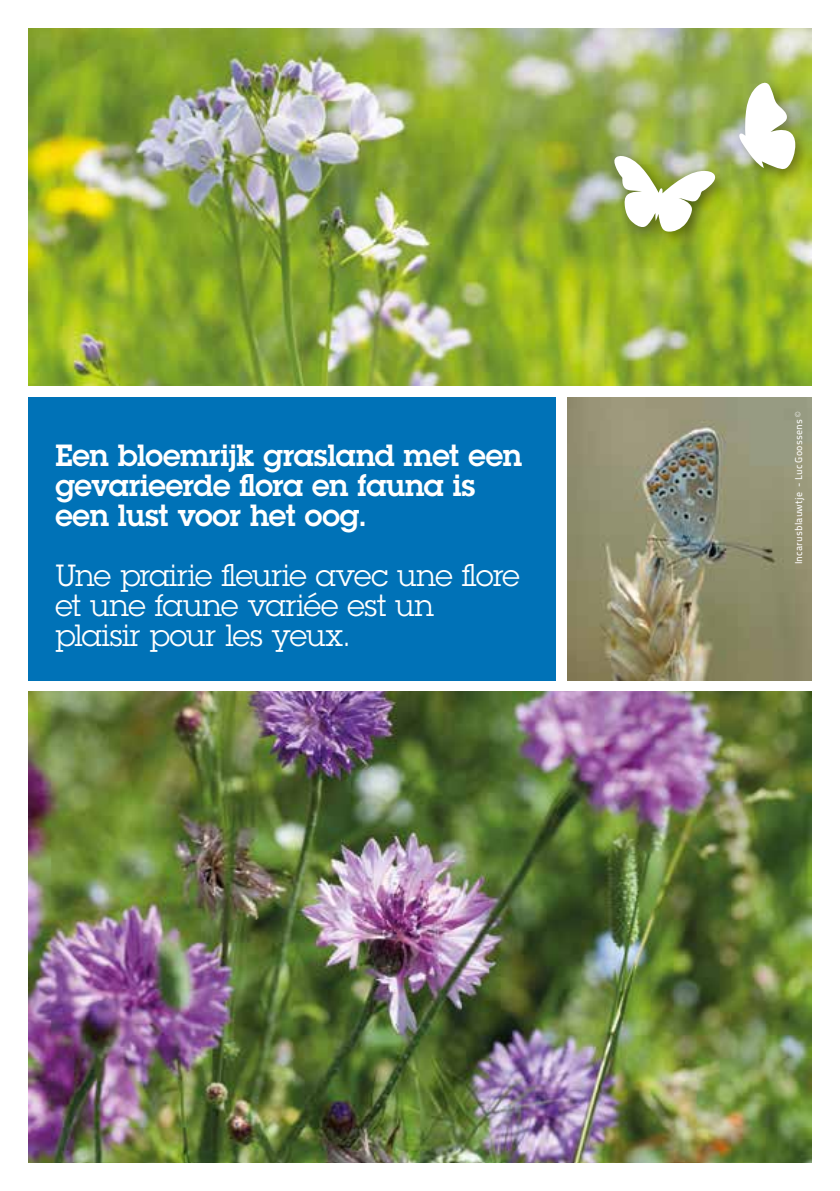
<style>
.page{position:relative;width:840px;height:1191px;background:#fff}
.page>*{position:absolute;margin:0;border:0;box-sizing:border-box;transform-origin:0 0}
.t1{font:600 30px/30px "Lubalin Graph Std";letter-spacing:-.01em;color:#fff}
.t2{font:30px/30px "Lubalin Graph Std";letter-spacing:-.015em;color:#fff}
.t3{font:10px "Titillium Maps 26 L 500 wt";letter-spacing:.02em;color:#fff}
</style>
<div class="page">
<img style="left:28px;top:692px;width:783px;height:470px">
<img style="left:28px;top:28px;width:783px;height:358px">
<img style="left:567px;top:397px;width:244px;height:283px">
<div style="left:28px;top:397px;width:528px;height:283px;background:#0072b7"></div>
<div style="left:733px;top:77px;width:79px;height:110px;background:#000;opacity:.4"></div>
<svg style="left:738px;top:81px;width:57px;height:89px"></svg>
<div style="left:607px;top:150px;width:124px;height:99px;background:#000;opacity:.4"></div>
<svg style="left:612px;top:155px;width:104px;height:78px"></svg>
<p class="t1" style="left:55px;top:439px;width:468px">Een bloemrijk grasland met een gevarieerde flora en fauna is een lust voor het oog.</p>
<p class="t2" style="left:55px;top:559px;width:466px">Une prairie fleurie avec une flore et une faune variée est un plaisir pour les yeux.</p>
<p class="t3" style="left:790px;top:564px;width:154px;rotate:-90deg">Incarusblauwtje - Luc Goossens ©</p>
</div>
